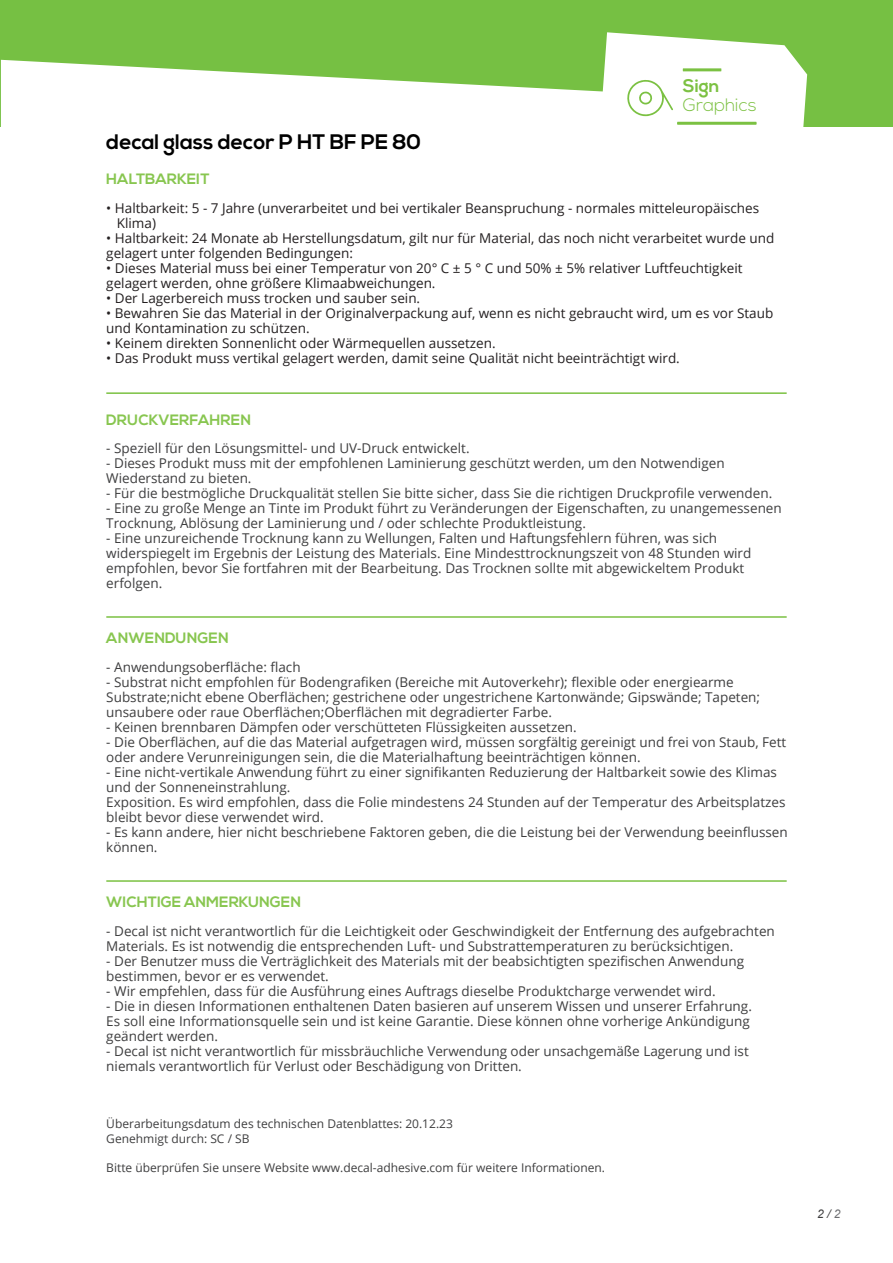
<style>
.page{position:relative;width:893px;height:1263px;background:#fff}
.page>*{position:absolute;margin:0;border:0;box-sizing:border-box;transform-origin:0 0}
.t1{font:700 21px "Nexa";color:#000}
.t2{font:300 18px "Nexa";color:#7cc142}
.t3{font:700 18px "Nexa";color:#7cc142}
.t4{font:700 15px "Nexa";color:#88c650}
.t5{font:13.5px/15px "Open Sans";color:#3e3e3f}
.t6{font:13.5px/15px "Open Sans";color:#231f20}
.t7{font:12px/14.4px "Open Sans";color:#3e3e3f}
.t8{font:italic 12px "Arial";color:#3e3e3f}
.s1{color:#6c6d70}
</style>
<div class="page">
<div style="left:1px;top:0;width:892px;height:127px;background:#76c043"></div>
<svg style="left:605px;top:32px;width:202px;height:95px;fill:#fff"></svg>
<svg style="left:1px;top:60px;width:780px;height:67px;fill:#fff"></svg>
<svg style="left:677px;top:122px;width:80px;height:3px"></svg>
<svg style="left:683px;top:68px;width:38px;height:3px"></svg>
<svg style="left:627px;top:79px;width:46px;height:37px;background:#e8f4df"></svg>
<hr style="left:106px;top:392px;width:681px;height:2px;background:#7bc142">
<hr style="left:106px;top:616px;width:681px;height:2px;background:#7bc142">
<hr style="left:106px;top:880px;width:681px;height:2px;background:#7bc142">
<h1 class="t1" style="left:106px;top:130px;width:316px">decal glass decor P HT BF PE 80</h1>
<h2 class="t3" style="left:683px;top:75px;width:38px">Sign</h2>
<h2 class="t2" style="left:683px;top:95px;width:75px">Graphics</h2>
<p class="t4" style="left:106px;top:170px;width:105px">HALTBARKEIT</p>
<p class="t6" style="left:117px;top:200px;width:644px;text-indent:-11px">• Haltbarkeit: 5 - 7 Jahre (unverarbeitet und bei vertikaler Beanspruchung - normales mitteleuropäisches<br>Klima)</p>
<p class="t6" style="left:106px;top:230px;width:670px">• Haltbarkeit: 24 Monate ab Herstellungsdatum, gilt nur für Material, das noch nicht verarbeitet wurde und gelagert unter folgenden Bedingungen:</p>
<p class="t6" style="left:106px;top:260px;width:638px">• Dieses Material muss bei einer Temperatur von 20° C ± 5 ° C und 50% ± 5% relativer Luftfeuchtigkeit gelagert werden, ohne größere Klimaabweichungen.</p>
<p class="t6" style="left:106px;top:290px;width:315px">• Der Lagerbereich muss trocken und sauber sein.</p>
<p class="t6" style="left:106px;top:305px;width:668px">• Bewahren Sie das Material in der Originalverpackung auf, wenn es nicht gebraucht wird, um es vor Staub und Kontamination zu schützen.</p>
<p class="t6" style="left:106px;top:335px;width:391px">• Keinem direkten Sonnenlicht oder Wärmequellen aussetzen.</p>
<p class="t6" style="left:106px;top:350px;width:575px">• Das Produkt muss vertikal gelagert werden, damit seine Qualität nicht beeinträchtigt wird.</p>
<p class="t4" style="left:106px;top:411px;width:146px">DRUCKVERFAHREN</p>
<p class="t5" style="left:106px;top:441px;width:365px">- Speziell für den Lösungsmittel- und UV-Druck entwickelt.</p>
<p class="t5" style="left:106px;top:456px;width:620px">- Dieses Produkt muss mit der empfohlenen Laminierung geschützt werden, um den Notwendigen<br>Wiederstand zu bieten.</p>
<p class="t5" style="left:106px;top:486px;width:667px">- Für die bestmögliche Druckqualität stellen Sie bitte sicher, dass Sie die richtigen Druckprofile verwenden.</p>
<p class="t5" style="left:106px;top:501px;width:677px">- Eine zu große Menge an Tinte im Produkt führt zu Veränderungen der Eigenschaften, zu unangemessenen<br>Trocknung, Ablösung der Laminierung und / oder schlechte Produktleistung.</p>
<p class="t5" style="left:106px;top:531px;width:647px">- Eine unzureichende Trocknung kann zu Wellungen, Falten und Haftungsfehlern führen, was sich widerspiegelt im Ergebnis der Leistung des Materials. Eine Mindesttrocknungszeit von 48 Stunden wird empfohlen, bevor Sie fortfahren mit der Bearbeitung. Das Trocknen sollte mit abgewickeltem Produkt erfolgen.</p>
<p class="t4" style="left:106px;top:629px;width:124px">ANWENDUNGEN</p>
<p class="t5" style="left:106px;top:659px;width:196px">- Anwendungsoberfläche: flach</p>
<p class="t5" style="left:106px;top:674px;width:655px">- Substrat nicht empfohlen für Bodengrafiken (Bereiche mit Autoverkehr); flexible oder energiearme<br>Substrate;nicht ebene Oberflächen; gestrichene oder ungestrichene Kartonwände; Gipswände; Tapeten; unsaubere oder raue Oberflächen;Oberflächen mit degradierter Farbe.</p>
<p class="t5" style="left:106px;top:719px;width:472px">- Keinen brennbaren Dämpfen oder verschütteten Flüssigkeiten aussetzen.</p>
<p class="t5" style="left:106px;top:734px;width:681px">- Die Oberflächen, auf die das Material aufgetragen wird, müssen sorgfältig gereinigt und frei von Staub, Fett oder andere Verunreinigungen sein, die die Materialhaftung beeinträchtigen können.</p>
<p class="t5" style="left:106px;top:764px;width:681px">- Eine nicht-vertikale Anwendung führt zu einer signifikanten Reduzierung der Haltbarkeit sowie des Klimas und der Sonneneinstrahlung.<br>Exposition. Es wird empfohlen, dass die Folie mindestens 24 Stunden auf der Temperatur des Arbeitsplatzes bleibt bevor diese verwendet wird.</p>
<p class="t5" style="left:106px;top:824px;width:683px">- Es kann andere, hier nicht beschriebene Faktoren geben, die die Leistung bei der Verwendung beeinflussen können.</p>
<p class="t4" style="left:106px;top:893px;width:196px">WICHTIGE ANMERKUNGEN</p>
<p class="t5" style="left:106px;top:923px;width:670px">- Decal ist nicht verantwortlich für die Leichtigkeit oder Geschwindigkeit der Entfernung des aufgebrachten<br>Materials. Es ist notwendig die entsprechenden Luft- und Substrattemperaturen zu berücksichtigen.</p>
<p class="t5" style="left:106px;top:953px;width:639px">- Der Benutzer muss die Verträglichkeit des Materials mit der beabsichtigten spezifischen Anwendung bestimmen, bevor er es verwendet.</p>
<p class="t5" style="left:106px;top:983px;width:611px">- Wir empfehlen, dass für die Ausführung eines Auftrags dieselbe Produktcharge verwendet wird.</p>
<p class="t5" style="left:106px;top:998px;width:647px">- Die in diesen Informationen enthaltenen Daten basieren auf unserem Wissen und unserer Erfahrung.<br>Es soll eine Informationsquelle sein und ist keine Garantie. Diese können ohne vorherige Ankündigung geändert werden.</p>
<p class="t5" style="left:106px;top:1043px;width:644px">- Decal ist nicht verantwortlich für missbräuchliche Verwendung oder unsachgemäße Lagerung und ist niemals verantwortlich für Verlust oder Beschädigung von Dritten.</p>
<p class="t7" style="left:106px;top:1116px;width:348px">Überarbeitungsdatum des technischen Datenblattes: 20.12.23<br>Genehmigt durch: SC / SB</p>
<p class="t7" style="left:106px;top:1160px;width:500px">Bitte überprüfen Sie unsere Website www.decal-adhesive.com für weitere Informationen.</p>
<p class="t8" style="left:817px;top:1206px;width:25px">2 / <span class="s1">2</span></p>
</div>
